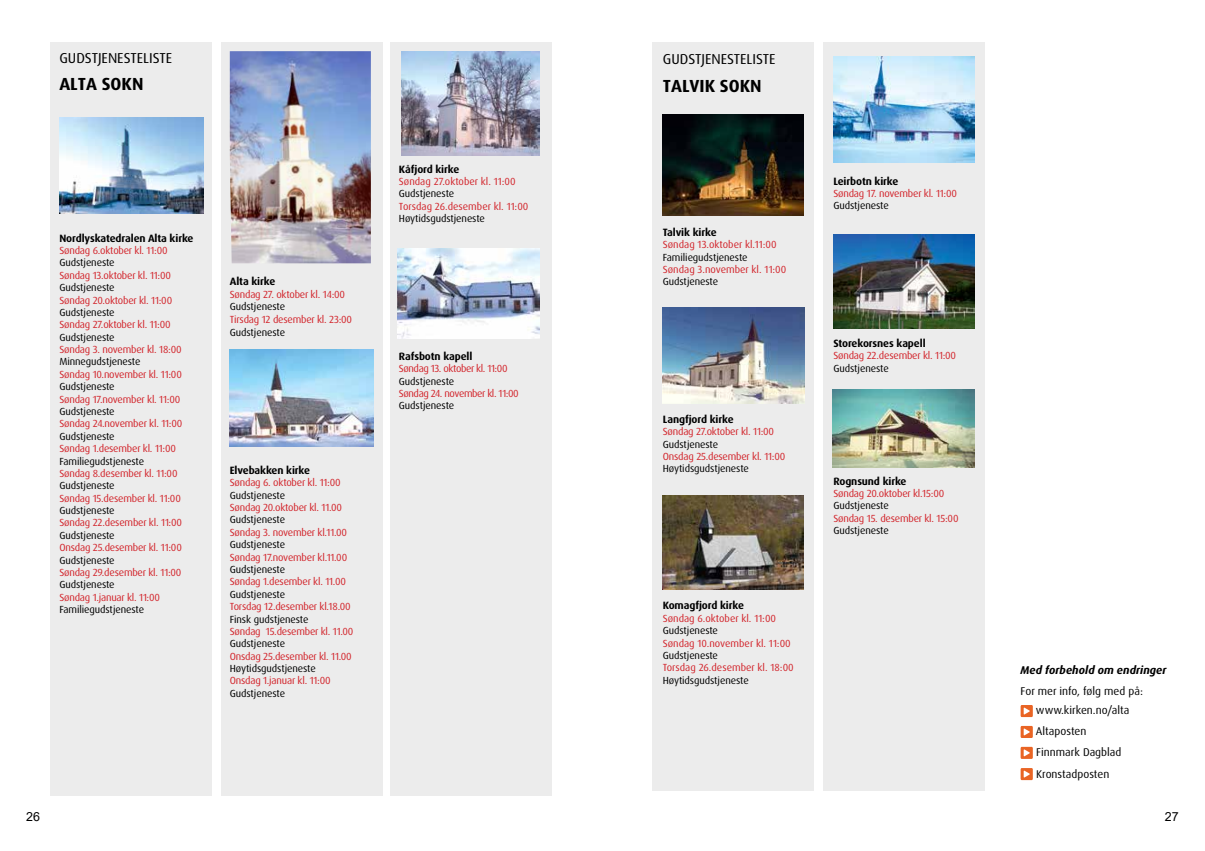
<style>
.page{position:relative;width:1205px;height:851px;background:#fff}
.page>*{position:absolute;margin:0;border:0;box-sizing:border-box;transform-origin:0 0}
.t1{font:700 17.5px "Dax Pro";color:#000}
.t2{font:14.38px "Dax Pro";color:#000}
.t3{font:12.5px "Arial";color:#000}
.t4{font:11.25px/21.2px "Dax Pro";color:#000;text-align:center}
.t5{font:italic 700 11.25px "Dax Pro";color:#000}
.t6{font:700 10.62px "Dax Pro";letter-spacing:-.01em;color:#000}
.t7{font:10.25px "Dax Pro";letter-spacing:-.02em;color:#d2232a}
.t8{font:10.25px "Dax Pro";letter-spacing:-.01em;color:#000}
.t9{font:10.25px "Dax Pro";color:#d2232a}
.t10{font:10.25px "Dax Pro";letter-spacing:-.04em;color:#d2232a}
</style>
<div class="page">
<div style="left:390px;top:43px;width:162px;height:753px;background:#ececec"></div>
<div style="left:221px;top:43px;width:162px;height:753px;background:#ececec"></div>
<div style="left:51px;top:43px;width:161px;height:753px;background:#ececec"></div>
<img style="left:59px;top:117px;width:144px;height:96px">
<img style="left:230px;top:349px;width:144px;height:97px">
<img style="left:230px;top:51px;width:141px;height:212px">
<img style="left:401px;top:51px;width:139px;height:104px">
<img style="left:398px;top:248px;width:142px;height:91px">
<div style="left:652px;top:42px;width:162px;height:748px;background:#ececec"></div>
<div style="left:823px;top:42px;width:161px;height:748px;background:#ececec"></div>
<img style="left:663px;top:114px;width:140px;height:101px">
<img style="left:663px;top:307px;width:141px;height:96px">
<img style="left:833px;top:57px;width:141px;height:105px">
<img style="left:833px;top:235px;width:141px;height:93px">
<div style="left:1020px;top:705px;width:13px;height:12px;background:#e96424"></div>
<svg style="left:1023px;top:707px;width:7px;height:7px"></svg>
<div style="left:1020px;top:725px;width:13px;height:12px;background:#e96424"></div>
<svg style="left:1023px;top:728px;width:7px;height:7px"></svg>
<div style="left:1020px;top:746px;width:13px;height:12px;background:#e96424"></div>
<svg style="left:1023px;top:749px;width:7px;height:7px"></svg>
<div style="left:1020px;top:768px;width:13px;height:12px;background:#e96424"></div>
<svg style="left:1023px;top:770px;width:7px;height:7px"></svg>
<img style="left:663px;top:495px;width:140px;height:94px">
<img style="left:832px;top:389px;width:142px;height:79px">
<h2 class="t2" style="left:59px;top:48px;width:114px">GUDSTJENESTELISTE</h2>
<h1 class="t1" style="left:59px;top:73px;width:86px">ALTA SOKN</h1>
<p class="t6" style="left:59px;top:231px;width:136px">Nordlyskatedralen Alta kirke</p>
<p class="t7" style="left:59px;top:244px;width:110px">Søndag 6.oktober kl. 11:00</p>
<p class="t8" style="left:59px;top:256px;width:57px">Gudstjeneste</p>
<p class="t7" style="left:59px;top:268px;width:113px">Søndag 13.oktober kl. 11:00</p>
<p class="t8" style="left:59px;top:281px;width:57px">Gudstjeneste</p>
<p class="t7" style="left:59px;top:293px;width:114px">Søndag 20.oktober kl. 11:00</p>
<p class="t8" style="left:59px;top:306px;width:57px">Gudstjeneste</p>
<p class="t7" style="left:59px;top:318px;width:113px">Søndag 27.oktober kl. 11:00</p>
<p class="t8" style="left:59px;top:330px;width:57px">Gudstjeneste</p>
<p class="t7" style="left:59px;top:343px;width:124px">Søndag 3. november kl. 18:00</p>
<p class="t8" style="left:59px;top:355px;width:83px">Minnegudstjeneste</p>
<p class="t7" style="left:59px;top:367px;width:124px">Søndag 10.november kl. 11:00</p>
<p class="t8" style="left:59px;top:380px;width:57px">Gudstjeneste</p>
<p class="t7" style="left:59px;top:392px;width:122px">Søndag 17.november kl. 11:00</p>
<p class="t8" style="left:59px;top:405px;width:57px">Gudstjeneste</p>
<p class="t7" style="left:59px;top:417px;width:124px">Søndag 24.november kl. 11:00</p>
<p class="t8" style="left:59px;top:429px;width:57px">Gudstjeneste</p>
<p class="t7" style="left:59px;top:442px;width:118px">Søndag 1.desember kl. 11:00</p>
<p class="t8" style="left:59px;top:454px;width:86px">Familiegudstjeneste</p>
<p class="t7" style="left:59px;top:466px;width:120px">Søndag 8.desember kl. 11:00</p>
<p class="t8" style="left:59px;top:479px;width:57px">Gudstjeneste</p>
<p class="t7" style="left:59px;top:491px;width:123px">Søndag 15.desember kl. 11:00</p>
<p class="t8" style="left:59px;top:504px;width:57px">Gudstjeneste</p>
<p class="t7" style="left:59px;top:516px;width:124px">Søndag 22.desember kl. 11:00</p>
<p class="t8" style="left:59px;top:528px;width:57px">Gudstjeneste</p>
<p class="t7" style="left:59px;top:541px;width:124px">Onsdag 25.desember kl. 11:00</p>
<p class="t8" style="left:59px;top:553px;width:57px">Gudstjeneste</p>
<p class="t7" style="left:59px;top:565px;width:124px">Søndag 29.desember kl. 11:00</p>
<p class="t8" style="left:59px;top:578px;width:57px">Gudstjeneste</p>
<p class="t7" style="left:59px;top:590px;width:102px">Søndag 1.januar kl. 11:00</p>
<p class="t8" style="left:59px;top:603px;width:86px">Familiegudstjeneste</p>
<p class="t6" style="left:230px;top:275px;width:47px">Alta kirke</p>
<p class="t7" style="left:230px;top:287px;width:117px">Søndag 27. oktober kl. 14:00</p>
<p class="t8" style="left:230px;top:300px;width:57px">Gudstjeneste</p>
<p class="t7" style="left:230px;top:312px;width:124px">Tirsdag 12 desember kl. 23:00</p>
<p class="t8" style="left:230px;top:326px;width:57px">Gudstjeneste</p>
<p class="t6" style="left:230px;top:463px;width:82px">Elvebakken kirke</p>
<p class="t7" style="left:230px;top:476px;width:112px">Søndag 6. oktober kl. 11:00</p>
<p class="t8" style="left:230px;top:488px;width:57px">Gudstjeneste</p>
<p class="t7" style="left:230px;top:501px;width:114px">Søndag 20.oktober kl. 11.00</p>
<p class="t8" style="left:230px;top:513px;width:57px">Gudstjeneste</p>
<p class="t7" style="left:230px;top:525px;width:119px">Søndag 3. november kl.11.00</p>
<p class="t8" style="left:230px;top:538px;width:57px">Gudstjeneste</p>
<p class="t7" style="left:230px;top:550px;width:119px">Søndag 17.november kl.11.00</p>
<p class="t8" style="left:230px;top:562px;width:57px">Gudstjeneste</p>
<p class="t7" style="left:230px;top:575px;width:118px">Søndag 1.desember kl. 11.00</p>
<p class="t8" style="left:230px;top:587px;width:57px">Gudstjeneste</p>
<p class="t7" style="left:230px;top:600px;width:122px">Torsdag 12.desember kl.18.00</p>
<p class="t8" style="left:230px;top:612px;width:80px">Finsk gudstjeneste</p>
<p class="t7" style="left:230px;top:624px;width:125px">Søndag 15.desember kl. 11.00</p>
<p class="t8" style="left:230px;top:637px;width:57px">Gudstjeneste</p>
<p class="t7" style="left:230px;top:649px;width:123px">Onsdag 25.desember kl. 11.00</p>
<p class="t8" style="left:230px;top:661px;width:88px">Høytidsgudstjeneste</p>
<p class="t7" style="left:230px;top:674px;width:102px">Onsdag 1.januar kl. 11:00</p>
<p class="t8" style="left:230px;top:686px;width:57px">Gudstjeneste</p>
<p class="t6" style="left:399px;top:162px;width:62px">Kåfjord kirke</p>
<p class="t9" style="left:399px;top:175px;width:118px">Søndag 27.oktober kl. 11:00</p>
<p class="t8" style="left:399px;top:187px;width:57px">Gudstjeneste</p>
<p class="t9" style="left:399px;top:199px;width:131px">Torsdag 26.desember kl. 11:00</p>
<p class="t8" style="left:399px;top:212px;width:88px">Høytidsgudstjeneste</p>
<p class="t6" style="left:399px;top:349px;width:75px">Rafsbotn kapell</p>
<p class="t10" style="left:399px;top:362px;width:110px">Søndag 13. oktober kl. 11:00</p>
<p class="t8" style="left:399px;top:374px;width:57px">Gudstjeneste</p>
<p class="t10" style="left:399px;top:386px;width:121px">Søndag 24. november kl. 11:00</p>
<p class="t8" style="left:399px;top:399px;width:57px">Gudstjeneste</p>
<h2 class="t2" style="left:663px;top:50px;width:114px">GUDSTJENESTELISTE</h2>
<h1 class="t1" style="left:663px;top:74px;width:100px">TALVIK SOKN</h1>
<p class="t6" style="left:663px;top:225px;width:55px">Talvik kirke</p>
<p class="t9" style="left:663px;top:238px;width:115px">Søndag 13.oktober kl.11:00</p>
<p class="t8" style="left:663px;top:250px;width:86px">Familiegudstjeneste</p>
<p class="t9" style="left:663px;top:263px;width:125px">Søndag 3.november kl. 11:00</p>
<p class="t8" style="left:663px;top:275px;width:57px">Gudstjeneste</p>
<p class="t6" style="left:663px;top:412px;width:72px">Langfjord kirke</p>
<p class="t7" style="left:663px;top:425px;width:113px">Søndag 27.oktober kl. 11:00</p>
<p class="t8" style="left:663px;top:437px;width:57px">Gudstjeneste</p>
<p class="t7" style="left:663px;top:450px;width:124px">Onsdag 25.desember kl. 11:00</p>
<p class="t8" style="left:663px;top:462px;width:88px">Høytidsgudstjeneste</p>
<p class="t6" style="left:663px;top:598px;width:83px">Komagfjord kirke</p>
<p class="t9" style="left:663px;top:611px;width:115px">Søndag 6.oktober kl. 11:00</p>
<p class="t8" style="left:663px;top:624px;width:57px">Gudstjeneste</p>
<p class="t9" style="left:663px;top:636px;width:130px">Søndag 10.november kl. 11:00</p>
<p class="t8" style="left:663px;top:648px;width:57px">Gudstjeneste</p>
<p class="t9" style="left:663px;top:661px;width:133px">Torsdag 26.desember kl. 18:00</p>
<p class="t8" style="left:663px;top:673px;width:88px">Høytidsgudstjeneste</p>
<p class="t6" style="left:833px;top:174px;width:66px">Leirbotn kirke</p>
<p class="t7" style="left:833px;top:187px;width:125px">Søndag 17. november kl. 11:00</p>
<p class="t8" style="left:833px;top:199px;width:57px">Gudstjeneste</p>
<p class="t6" style="left:833px;top:336px;width:94px">Storekorsnes kapell</p>
<p class="t7" style="left:833px;top:349px;width:124px">Søndag 22.desember kl. 11:00</p>
<p class="t8" style="left:833px;top:361px;width:57px">Gudstjeneste</p>
<p class="t6" style="left:833px;top:474px;width:75px">Rognsund kirke</p>
<p class="t7" style="left:833px;top:486px;width:112px">Søndag 20.oktober kl.15:00</p>
<p class="t8" style="left:833px;top:499px;width:57px">Gudstjeneste</p>
<p class="t7" style="left:833px;top:511px;width:127px">Søndag 15. desember kl. 15:00</p>
<p class="t8" style="left:833px;top:524px;width:57px">Gudstjeneste</p>
<p class="t5" style="left:1020px;top:662px;width:147px">Med forbehold om endringer</p>
<p class="t4" style="left:1020px;top:681px;width:124px;line-height:18.8px">For mer info, følg med på: www.kirken.no/alta</p>
<p class="t4" style="left:1036px;top:720px;width:87px;text-align:left">Altaposten<br>Finnmark Dagblad<br>Kronstadposten</p>
<p class="t3" style="left:26px;top:807px;width:15px">26</p>
<p class="t3" style="left:1165px;top:807px;width:15px">27</p>
</div>
